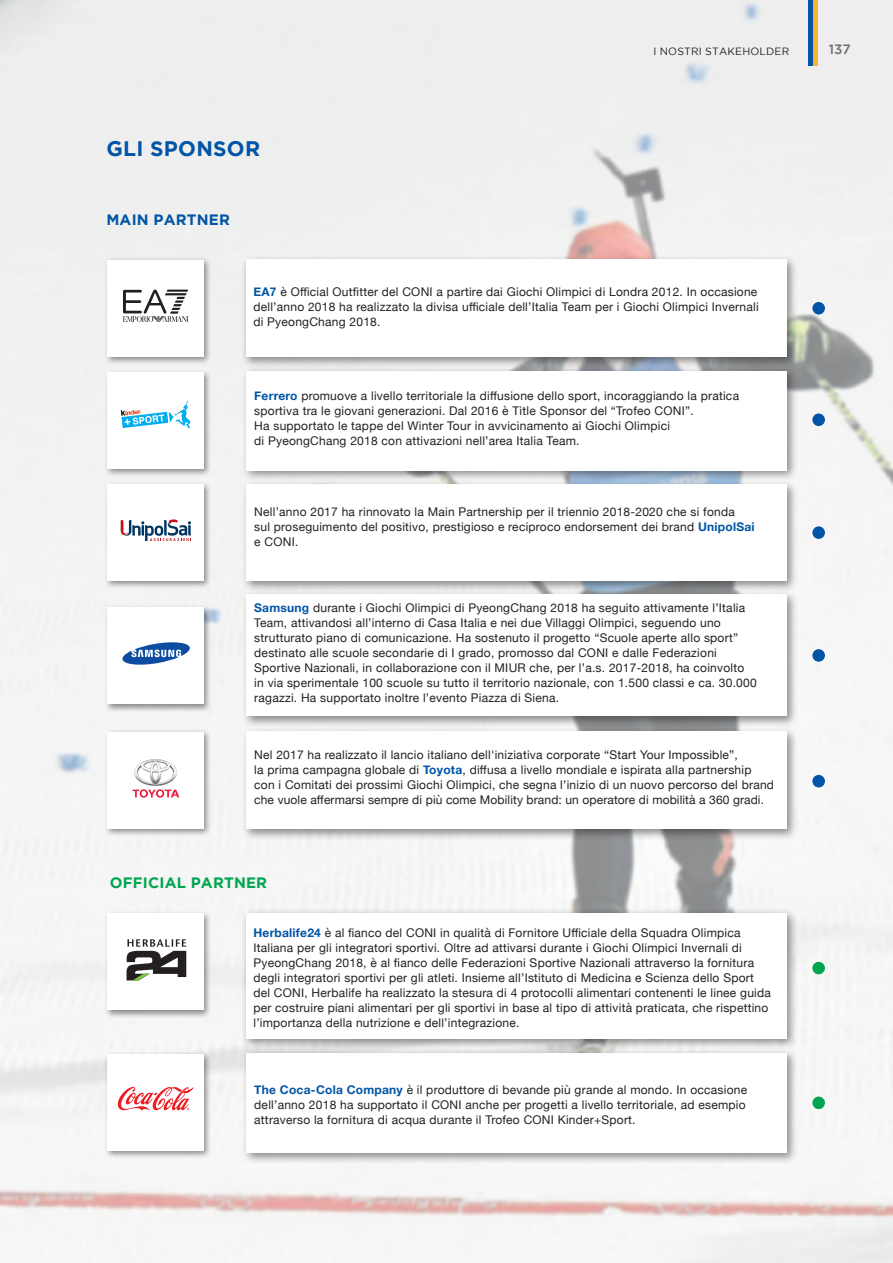
<style>
.page{position:relative;width:893px;height:1263px;background:#fff}
.page>*{position:absolute;margin:0;border:0;box-sizing:border-box;transform-origin:0 0}
.t1{font:700 21px "Gotham";letter-spacing:.015em;color:#0154a6}
.t2{font:700 15px "Gotham";letter-spacing:.015em;color:#00a54f}
.t3{font:700 15px "Gotham";letter-spacing:.015em;color:#0154a6}
.t4{font:500 13.5px "Gotham";color:#6c6d70}
.t5{font:12px/15px "Helvetica Neue";letter-spacing:.02em;color:#231f20}
.t6{font:10.5px "Gotham";letter-spacing:.015em;color:#231f20}
.s1{font-weight:700;color:#0154a6}
</style>
<div class="page">
<img style="left:0;top:0;width:893px;height:1263px">
<hr style="left:813px;top:0;width:4px;height:66px;background:#fbb131">
<hr style="left:809px;top:0;width:4px;height:66px;background:#0154a6">
<div style="left:104px;top:257px;width:107px;height:107px;background:#231f20;opacity:.5"></div>
<div style="left:107px;top:260px;width:97px;height:96px;background:#fff"></div>
<div style="left:104px;top:910px;width:107px;height:108px;background:#231f20;opacity:.5"></div>
<div style="left:107px;top:914px;width:97px;height:96px;background:#fff"></div>
<div style="left:104px;top:369px;width:107px;height:108px;background:#231f20;opacity:.5"></div>
<div style="left:107px;top:372px;width:97px;height:97px;background:#fff"></div>
<div style="left:104px;top:1051px;width:107px;height:108px;background:#231f20;opacity:.5"></div>
<div style="left:107px;top:1055px;width:97px;height:96px;background:#fff"></div>
<div style="left:104px;top:729px;width:107px;height:107px;background:#231f20;opacity:.5"></div>
<div style="left:107px;top:732px;width:97px;height:96px;background:#fff"></div>
<div style="left:104px;top:481px;width:107px;height:107px;background:#231f20;opacity:.5"></div>
<div style="left:107px;top:484px;width:97px;height:97px;background:#fff"></div>
<div style="left:104px;top:604px;width:107px;height:108px;background:#231f20;opacity:.5"></div>
<div style="left:107px;top:608px;width:97px;height:96px;background:#fff"></div>
<div style="left:241px;top:254px;width:557px;height:114px;background:#231f20;opacity:.5"></div>
<div style="left:246px;top:259px;width:541px;height:97px;background:#fff"></div>
<div style="left:241px;top:907px;width:557px;height:143px;background:#231f20;opacity:.5"></div>
<div style="left:246px;top:913px;width:541px;height:126px;background:#fff"></div>
<div style="left:241px;top:366px;width:557px;height:116px;background:#231f20;opacity:.5"></div>
<div style="left:247px;top:371px;width:540px;height:99px;background:#fff"></div>
<div style="left:241px;top:1048px;width:557px;height:116px;background:#231f20;opacity:.5"></div>
<div style="left:247px;top:1053px;width:540px;height:99px;background:#fff"></div>
<div style="left:241px;top:726px;width:557px;height:115px;background:#231f20;opacity:.5"></div>
<div style="left:247px;top:731px;width:540px;height:98px;background:#fff"></div>
<div style="left:241px;top:479px;width:557px;height:113px;background:#231f20;opacity:.5"></div>
<div style="left:247px;top:484px;width:540px;height:97px;background:#fff"></div>
<div style="left:241px;top:589px;width:557px;height:138px;background:#231f20;opacity:.5"></div>
<div style="left:247px;top:594px;width:540px;height:122px;background:#fff"></div>
<svg style="left:123px;top:290px;width:65px;height:32px"></svg>
<svg style="left:121px;top:401px;width:69px;height:27px"></svg>
<svg style="left:121px;top:519px;width:70px;height:22px"></svg>
<svg style="left:122px;top:642px;width:68px;height:23px"></svg>
<svg style="left:133px;top:759px;width:46px;height:39px"></svg>
<svg style="left:127px;top:939px;width:59px;height:41px"></svg>
<svg style="left:118px;top:1087px;width:76px;height:24px"></svg>
<div style="left:812px;top:302px;width:13px;height:12px;background:#0154a6;border-radius:50%"></div>
<div style="left:812px;top:413px;width:13px;height:13px;background:#0154a6;border-radius:50%"></div>
<div style="left:812px;top:649px;width:13px;height:13px;background:#0154a6;border-radius:50%"></div>
<div style="left:812px;top:775px;width:13px;height:12px;background:#0154a6;border-radius:50%"></div>
<div style="left:812px;top:526px;width:13px;height:13px;background:#0154a6;border-radius:50%"></div>
<div style="left:812px;top:962px;width:13px;height:12px;background:#00a54f;border-radius:50%"></div>
<div style="left:812px;top:1096px;width:13px;height:13px;background:#00a54f;border-radius:50%"></div>
<p class="t1" style="left:106px;top:136px;width:155px">GLI SPONSOR</p>
<p class="t3" style="left:106px;top:211px;width:125px">MAIN PARTNER</p>
<p class="t6" style="left:653px;top:46px;width:137px">I NOSTRI STAKEHOLDER</p>
<p class="t4" style="left:829px;top:42px;width:23px">137</p>
<p class="t5" style="left:253px;top:285px;width:507px"><span class="s1">EA7</span> è Official Outfitter del CONI a partire dai Giochi Olimpici di Londra 2012. In occasione dell’anno 2018 ha realizzato la divisa ufficiale dell’Italia Team per i Giochi Olimpici Invernali</p>
<p class="t5" style="left:253px;top:315px;width:129px">di PyeongChang 2018.</p>
<p class="t5" style="left:254px;top:388px;width:486px"><span class="s1">Ferrero</span> promuove a livello territoriale la diffusione dello sport, incoraggiando la pratica sportiva tra le giovani generazioni. Dal 2016 è Title Sponsor del “Trofeo CONI”.</p>
<p class="t5" style="left:254px;top:418px;width:417px">Ha supportato le tappe del Winter Tour in avvicinamento ai Giochi Olimpici</p>
<p class="t5" style="left:254px;top:433px;width:327px">di PyeongChang 2018 con attivazioni nell’area Italia Team.</p>
<p class="t5" style="left:254px;top:505px;width:482px">Nell’anno 2017 ha rinnovato la Main Partnership per il triennio 2018-2020 che si fonda</p>
<p class="t5" style="left:254px;top:520px;width:502px">sul proseguimento del positivo, prestigioso e reciproco endorsement dei brand <span class="s1">UnipolSai</span></p>
<p class="t5" style="left:254px;top:535px;width:46px">e CONI.</p>
<p class="t5" style="left:254px;top:600px;width:492px"><span class="s1">Samsung</span> durante i Giochi Olimpici di PyeongChang 2018 ha seguito attivamente l’Italia</p>
<p class="t5" style="left:254px;top:615px;width:485px">Team, attivandosi all’interno di Casa Italia e nei due Villaggi Olimpici, seguendo uno strutturato piano di comunicazione. Ha sostenuto il progetto “Scuole aperte allo sport” destinato alle scuole secondarie di I grado, promosso dal CONI e dalle Federazioni</p>
<p class="t5" style="left:254px;top:660px;width:492px">Sportive Nazionali, in collaborazione con il MIUR che, per l’a.s. 2017-2018, ha coinvolto</p>
<p class="t5" style="left:254px;top:675px;width:504px">in via sperimentale 100 scuole su tutto il territorio nazionale, con 1.500 classi e ca. 30.000 ragazzi. Ha supportato inoltre l’evento Piazza di Siena.</p>
<p class="t5" style="left:254px;top:748px;width:485px">Nel 2017 ha realizzato il lancio italiano dell'iniziativa corporate “Start Your Impossible”,</p>
<p class="t5" style="left:254px;top:763px;width:499px">la prima campagna globale di <span class="s1">Toyota</span>, diffusa a livello mondiale e ispirata alla partnership</p>
<p class="t5" style="left:254px;top:778px;width:521px">con i Comitati dei prossimi Giochi Olimpici, che segna l’inizio di un nuovo percorso del brand che vuole affermarsi sempre di più come Mobility brand: un operatore di mobilità a 360 gradi.</p>
<p class="t2" style="left:110px;top:874px;width:159px">OFFICIAL PARTNER</p>
<p class="t5" style="left:253px;top:925px;width:519px"><span class="s1">Herbalife24</span> è al fianco del CONI in qualità di Fornitore Ufficiale della Squadra Olimpica Italiana per gli integratori sportivi. Oltre ad attivarsi durante i Giochi Olimpici Invernali di PyeongChang 2018, è al fianco delle Federazioni Sportive Nazionali attraverso la fornitura degli integratori sportivi per gli atleti. Insieme all’Istituto di Medicina e Scienza dello Sport del CONI, Herbalife ha realizzato la stesura di 4 protocolli alimentari contenenti le linee guida per costruire piani alimentari per gli sportivi in base al tipo di attività praticata, che rispettino l’importanza della nutrizione e dell’integrazione.</p>
<p class="t5" style="left:254px;top:1082px;width:494px;text-align:justify"><span class="s1">The Coca-Cola Company</span> è il produttore di bevande più grande al mondo. In occasione dell’anno 2018 ha supportato il CONI anche per progetti a livello territoriale, ad esempio attraverso la fornitura di acqua durante il Trofeo CONI Kinder+Sport.</p>
</div>
